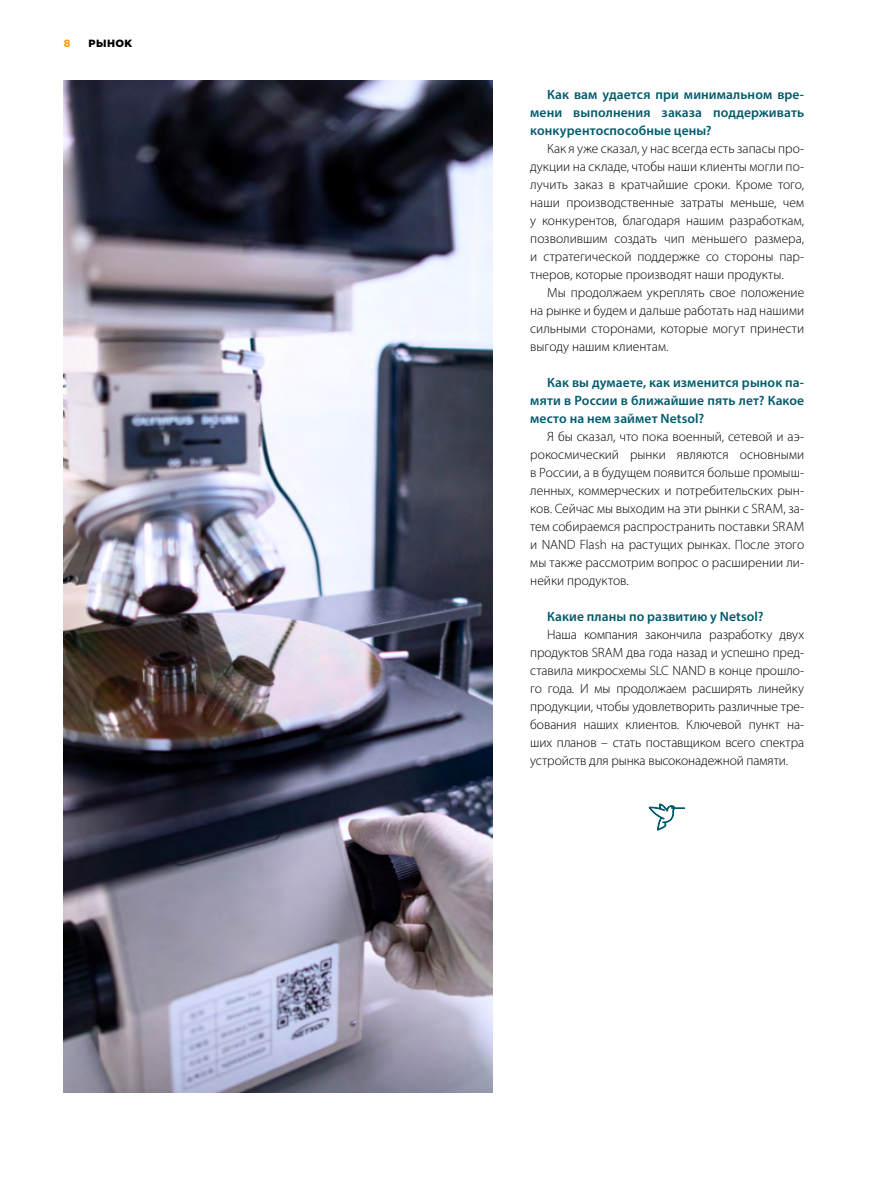
<style>
.page{position:relative;width:872px;height:1178px;background:#fff}
.page>*{position:absolute;margin:0;border:0;box-sizing:border-box;transform-origin:0 0}
.t1{font:300 13.5px/18px "Myriad Pro";color:#000;text-align:justify}
.t2{font:600 13.5px/18px "Myriad Pro";letter-spacing:.01em;color:#005a6c;text-align:justify}
.t3{font:900 10.5px "Gotham Pro";letter-spacing:.04em;color:#000}
.t4{font:900 10.5px "Gotham Pro";color:#f99f1c}
</style>
<div class="page">
<img style="left:64px;top:81px;width:428px;height:1012px">
<svg style="left:649px;top:803px;width:36px;height:28px"></svg>
<p class="t4" style="left:64px;top:37px;width:8px">8</p>
<p class="t3" style="left:89px;top:37px;width:45px">РЫНОК</p>
<p class="t2" style="left:530px;top:85px;width:275px;text-indent:17px">Как вам удается при минимальном вре&shy;мени выполнения заказа поддерживать конкурентоспособные цены?</p>
<p class="t1" style="left:530px;top:139px;width:275px;text-indent:17px">Как я уже сказал, у нас всегда есть запасы про&shy;дукции на складе, чтобы наши клиенты могли по&shy;лучить заказ в кратчайшие сроки. Кроме того, наши производственные затраты меньше, чем у конкурентов, благодаря нашим разработкам, позволившим создать чип меньшего размера, и стратегической поддержке со стороны пар&shy;тнеров, которые производят наши продукты.</p>
<p class="t1" style="left:530px;top:283px;width:275px;text-indent:17px">Мы продолжаем укреплять свое положение на рынке и будем и дальше работать над нашими сильными сторонами, которые могут принести выгоду нашим клиентам.</p>
<p class="t2" style="left:530px;top:373px;width:275px;text-indent:17px">Как вы думаете, как изменится рынок па&shy;мяти в России в ближайшие пять лет? Какое место на нем займет Netsol?</p>
<p class="t1" style="left:530px;top:427px;width:275px;text-indent:17px">Я бы сказал, что пока военный, сетевой и аэ&shy;рокосмический рынки являются основными в России, а в будущем появится больше промыш&shy;ленных, коммерческих и потребительских рын&shy;ков. Сейчас мы выходим на эти рынки с SRAM, за&shy;тем собираемся распространить поставки SRAM и NAND Flash на растущих рынках. После этого мы также рассмотрим вопрос о расширении ли&shy;нейки продуктов.</p>
<p class="t2" style="left:547px;top:607px;width:218px">Какие планы по развитию у Netsol?</p>
<p class="t1" style="left:530px;top:625px;width:275px;text-indent:17px">Наша компания закончила разработку двух продуктов SRAM два года назад и успешно пред&shy;ставила микросхемы SLC NAND в конце прошло&shy;го года. И мы продолжаем расширять линейку продукции, чтобы удовлетворить различные тре&shy;бования наших клиентов. Ключевой пункт на&shy;ших планов – стать поставщиком всего спектра устройств для рынка высоконадежной памяти.</p>
</div>
